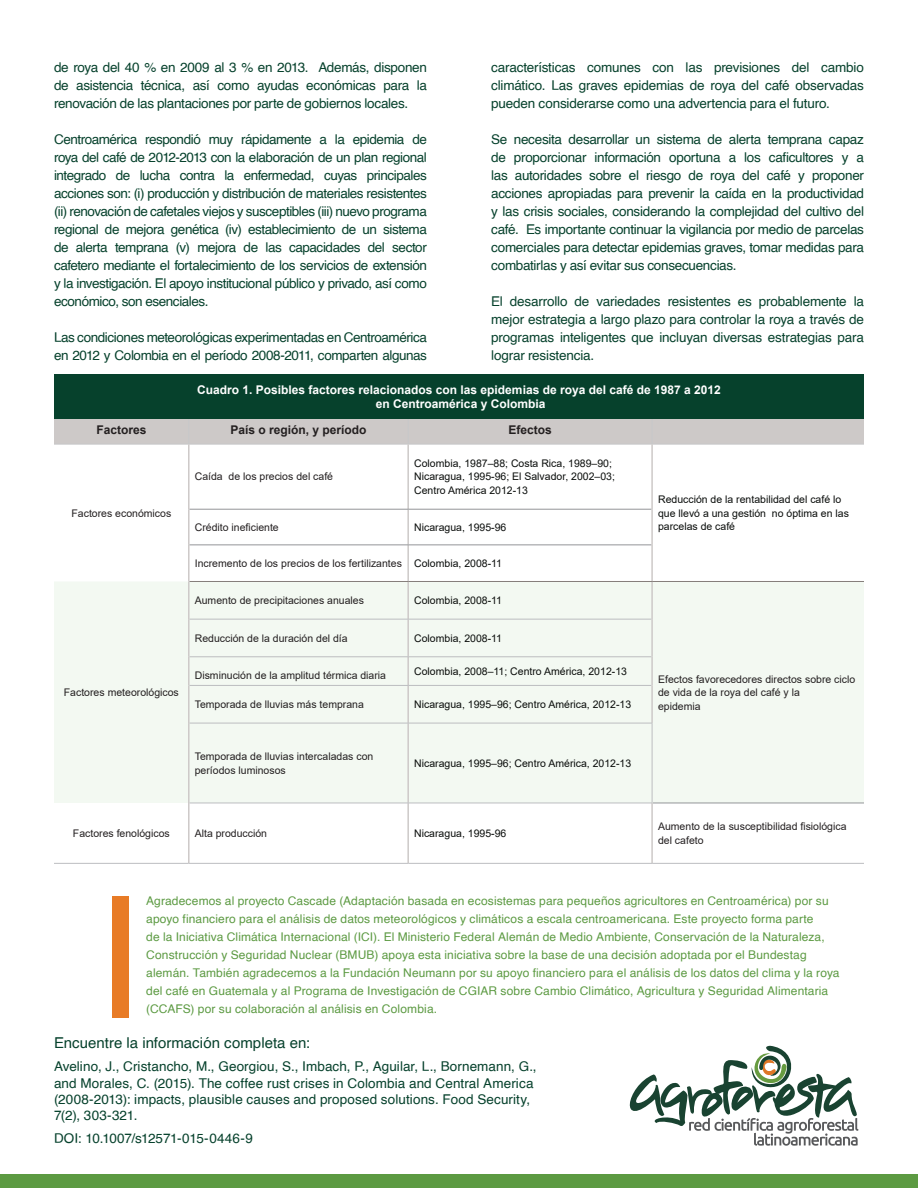
<style>
.page{position:relative;width:918px;height:1188px;background:#fff}
.page>*{position:absolute;margin:0;border:0;box-sizing:border-box;transform-origin:0 0}
.t1{font:15px "Helvetica";color:#06412c}
.t2{font:13.5px/18px "Helvetica";letter-spacing:-.015em;color:#06412c;text-align:justify}
.t3{font:13.5px/16.2px "Helvetica";letter-spacing:.005em;color:#06412c}
.t4{font:13.5px/18px "Helvetica";letter-spacing:-.035em;color:#06412c}
.t5{font:12px/18px "Helvetica";letter-spacing:.01em;color:#5c9a42}
.t6{font:700 12px/14.4px "Arial";color:#fff;text-align:center}
.t7{font:700 12px "Arial";color:#231f20}
.t8{font:10.5px/13.5px "Arial";color:#231f20}
.t9{font:10.5px/13.5px "Arial";color:#0a0d0b}
.s1{color:#0a0d0b}
</style>
<div class="page">
<svg style="left:629px;top:1046px;width:229px;height:100px"></svg>
<div style="left:113px;top:896px;width:16px;height:122px;background:#e87b26"></div>
<div style="left:0;top:1175px;width:918px;height:13px;background:#5c9a42"></div>
<div style="left:54px;top:375px;width:810px;height:44px;background:#06412c"></div>
<div style="left:54px;top:582px;width:810px;height:221px;background:#f3f9f2"></div>
<div style="left:54px;top:419px;width:810px;height:25px;background:#cdc9c8"></div>
<hr style="left:54px;top:444px;width:135px;height:1px;background:#c7c8ca">
<hr style="left:189px;top:444px;width:219px;height:1px;background:#c7c8ca">
<hr style="left:408px;top:444px;width:244px;height:1px;background:#c7c8ca">
<hr style="left:652px;top:444px;width:212px;height:1px;background:#c7c8ca">
<hr style="left:188px;top:444px;width:2px;height:65px;background:#cdc9c8">
<hr style="left:407px;top:444px;width:2px;height:65px;background:#cdc9c8">
<hr style="left:651px;top:444px;width:2px;height:65px;background:#cdc9c8">
<hr style="left:188px;top:509px;width:2px;height:36px;background:#cdc9c8">
<hr style="left:407px;top:509px;width:2px;height:36px;background:#cdc9c8">
<hr style="left:651px;top:509px;width:2px;height:36px;background:#cdc9c8">
<hr style="left:188px;top:545px;width:2px;height:36px;background:#cdc9c8">
<hr style="left:407px;top:545px;width:2px;height:36px;background:#cdc9c8">
<hr style="left:651px;top:545px;width:2px;height:36px;background:#cdc9c8">
<hr style="left:188px;top:581px;width:2px;height:38px;background:#cdc9c8">
<hr style="left:407px;top:582px;width:2px;height:37px;background:#cdc9c8">
<hr style="left:651px;top:582px;width:2px;height:37px;background:#cdc9c8">
<hr style="left:188px;top:619px;width:2px;height:38px;background:#cdc9c8">
<hr style="left:407px;top:619px;width:2px;height:38px;background:#cdc9c8">
<hr style="left:651px;top:619px;width:2px;height:38px;background:#cdc9c8">
<hr style="left:188px;top:657px;width:2px;height:28px;background:#cdc9c8">
<hr style="left:407px;top:657px;width:2px;height:28px;background:#cdc9c8">
<hr style="left:651px;top:657px;width:2px;height:28px;background:#cdc9c8">
<hr style="left:188px;top:685px;width:2px;height:38px;background:#cdc9c8">
<hr style="left:407px;top:686px;width:2px;height:37px;background:#cdc9c8">
<hr style="left:651px;top:685px;width:2px;height:38px;background:#cdc9c8">
<hr style="left:188px;top:723px;width:2px;height:80px;background:#cdc9c8">
<hr style="left:407px;top:723px;width:2px;height:80px;background:#cdc9c8">
<hr style="left:188px;top:803px;width:2px;height:60px;background:#cdc9c8">
<hr style="left:407px;top:803px;width:2px;height:60px;background:#cdc9c8">
<hr style="left:651px;top:803px;width:2px;height:60px;background:#cdc9c8">
<hr style="left:190px;top:509px;width:218px;height:1px;background:#939598">
<hr style="left:408px;top:509px;width:243px;height:1px;background:#939598">
<hr style="left:190px;top:545px;width:218px;height:1px;background:#939598">
<hr style="left:408px;top:545px;width:243px;height:1px;background:#939598">
<hr style="left:54px;top:863px;width:135px;height:1px;background:#bcbdc0">
<hr style="left:189px;top:863px;width:219px;height:1px;background:#bcbdc0">
<hr style="left:408px;top:863px;width:244px;height:1px;background:#bcbdc0">
<hr style="left:652px;top:863px;width:212px;height:1px;background:#bcbdc0">
<hr style="left:653px;top:803px;width:211px;height:1px;background:#939598">
<hr style="left:190px;top:619px;width:218px;height:1px;background:#bcbdc0">
<hr style="left:408px;top:619px;width:243px;height:1px;background:#bcbdc0">
<hr style="left:190px;top:657px;width:218px;height:1px;background:#bcbdc0">
<hr style="left:408px;top:657px;width:243px;height:1px;background:#bcbdc0">
<hr style="left:190px;top:685px;width:218px;height:1px;background:#bcbdc0">
<hr style="left:408px;top:685px;width:243px;height:1px;background:#bcbdc0">
<hr style="left:190px;top:723px;width:218px;height:1px;background:#bcbdc0">
<hr style="left:408px;top:723px;width:244px;height:1px;background:#bcbdc0">
<hr style="left:652px;top:723px;width:1px;height:80px;background:#bcbdc0">
<hr style="left:190px;top:803px;width:218px;height:1px;background:#bcbdc0">
<hr style="left:408px;top:803px;width:244px;height:1px;background:#bcbdc0">
<hr style="left:190px;top:581px;width:218px;height:1px;background:#867f7c">
<hr style="left:408px;top:581px;width:244px;height:1px;background:#867f7c">
<hr style="left:652px;top:581px;width:212px;height:1px;background:#867f7c">
<p class="t2" style="left:54px;top:59px;width:374px">de roya del 40 % en 2009 al 3 % en 2013. Además, disponen de asistencia técnica, así como ayudas económicas para la renovación de las plantaciones por parte de gobiernos locales.</p>
<p class="t2" style="left:54px;top:131px;width:374px">Centroamérica respondió muy rápidamente a la epidemia de roya del café de 2012-2013 con la elaboración de un plan regional integrado de lucha contra la enfermedad, cuyas principales acciones son: (i) producción y distribución de materiales resistentes (ii) renovación de cafetales viejos y susceptibles (iii) nuevo programa regional de mejora genética (iv) establecimiento de un sistema de alerta temprana (v) mejora de las capacidades del sector cafetero mediante el fortalecimiento de los servicios de extensión y la investigación. El apoyo institucional público y privado, así como económico, son esenciales.</p>
<p class="t4" style="left:54px;top:329px;width:374px">Las condiciones meteorológicas experimentadas en Centroamérica en 2012 y Colombia en el período 2008-2011, comparten algunas</p>
<p class="t6" style="left:197px;top:383px;width:525px">Cuadro 1. Posibles factores relacionados con las epidemias de roya del café de 1987 a 2012 en Centroamérica y Colombia</p>
<p class="t7" style="left:96px;top:421px;width:52px">Factores</p>
<p class="t7" style="left:230px;top:421px;width:138px">País o región, y período</p>
<p class="t7" style="left:508px;top:421px;width:45px">Efectos</p>
<p class="t2" style="left:491px;top:59px;width:374px">características comunes con las previsiones del cambio climático. Las graves epidemias de roya del café observadas pueden considerarse como una advertencia para el futuro.</p>
<p class="t2" style="left:491px;top:131px;width:374px">Se necesita desarrollar un sistema de alerta temprana capaz de proporcionar información oportuna a los caficultores y a las autoridades sobre el riesgo de roya del café y proponer acciones apropiadas para prevenir la caída en la productividad y las crisis sociales, considerando la complejidad del cultivo del café. Es importante continuar la vigilancia por medio de parcelas comerciales para detectar epidemias graves, tomar medidas para combatirlas y así evitar sus consecuencias.</p>
<p class="t2" style="left:491px;top:293px;width:374px">El desarrollo de variedades resistentes es probablemente la mejor estrategia a largo plazo para controlar la roya a través de programas inteligentes que incluyan diversas estrategias para lograr resistencia.</p>
<p class="t8" style="left:71px;top:506px;width:101px">Factores económicos</p>
<p class="t8" style="left:64px;top:686px;width:116px">Factores meteorológicos</p>
<p class="t8" style="left:195px;top:470px;width:140px">Caída de los precios del café</p>
<p class="t9" style="left:414px;top:456px;width:202px">Colombia, 1987–88; Costa Rica, 1989–90;<br>Nicaragua, 1995-96; El Salvador, 2002–03;<br>Centro América 2012-13</p>
<p class="t9" style="left:658px;top:493px;width:192px">Reducción de la rentabilidad del café lo que llevó a una gestión no óptima en las</p>
<p class="t8" style="left:195px;top:520px;width:86px">Crédito ineficiente</p>
<p class="t9" style="left:414px;top:520px;width:94px">Nicaragua, 1995-96</p>
<p class="t9" style="left:658px;top:520px;width:79px">parcelas de café</p>
<p class="t8" style="left:195px;top:557px;width:309px">Incremento de los precios de los fertilizantes <span class="s1">Colombia, 2008-11</span></p>
<p class="t8" style="left:195px;top:594px;width:171px">Aumento de precipitaciones anuales</p>
<p class="t9" style="left:414px;top:594px;width:89px">Colombia, 2008-11</p>
<p class="t8" style="left:195px;top:631px;width:154px">Reducción de la duración del día</p>
<p class="t9" style="left:414px;top:631px;width:89px">Colombia, 2008-11</p>
<p class="t8" style="left:195px;top:669px;width:193px">Disminución de la amplitud térmica diaria</p>
<p class="t9" style="left:414px;top:664px;width:214px">Colombia, 2008–11; Centro América, 2012-13</p>
<p class="t8" style="left:195px;top:698px;width:171px">Temporada de lluvias más temprana</p>
<p class="t9" style="left:414px;top:698px;width:219px">Nicaragua, 1995–96; Centro América, 2012-13</p>
<p class="t8" style="left:658px;top:672px;width:199px">Efectos favorecedores directos sobre ciclo de vida de la roya del café y la<br>epidemia</p>
<p class="t8" style="left:195px;top:750px;width:180px">Temporada de lluvias intercaladas con períodos luminosos</p>
<p class="t9" style="left:414px;top:756px;width:219px">Nicaragua, 1995–96; Centro América, 2012-13</p>
<p class="t8" style="left:73px;top:826px;width:98px">Factores fenológicos</p>
<p class="t8" style="left:195px;top:826px;width:74px">Alta producción</p>
<p class="t9" style="left:414px;top:826px;width:94px">Nicaragua, 1995-96</p>
<p class="t8" style="left:658px;top:820px;width:190px">Aumento de la susceptibilidad fisiológica del cafeto</p>
<p class="t5" style="left:146px;top:892px;width:695px">Agradecemos al proyecto Cascade (Adaptación basada en ecosistemas para pequeños agricultores en Centroamérica) por su apoyo financiero para el análisis de datos meteorológicos y climáticos a escala centroamericana. Este proyecto forma parte<br>de la Iniciativa Climática Internacional (ICI). El Ministerio Federal Alemán de Medio Ambiente, Conservación de la Naturaleza, Construcción y Seguridad Nuclear (BMUB) apoya esta iniciativa sobre la base de una decisión adoptada por el Bundestag alemán. También agradecemos a la Fundación Neumann por su apoyo financiero para el análisis de los datos del clima y la roya del café en Guatemala y al Programa de Investigación de CGIAR sobre Cambio Climático, Agricultura y Seguridad Alimentaria (CCAFS) por su colaboración al análisis en Colombia.</p>
<p class="t1" style="left:54px;top:1031px;width:258px">Encuentre la información completa en:</p>
<p class="t3" style="left:54px;top:1059px;width:484px">Avelino, J., Cristancho, M., Georgiou, S., Imbach, P., Aguilar, L., Bornemann, G., and Morales, C. (2015). The coffee rust crises in Colombia and Central America (2008-2013): impacts, plausible causes and proposed solutions. Food Security, 7(2), 303-321.</p>
<p class="t2" style="left:54px;top:1130px;width:200px">DOI: 10.1007/s12571-015-0446-9</p>
</div>
